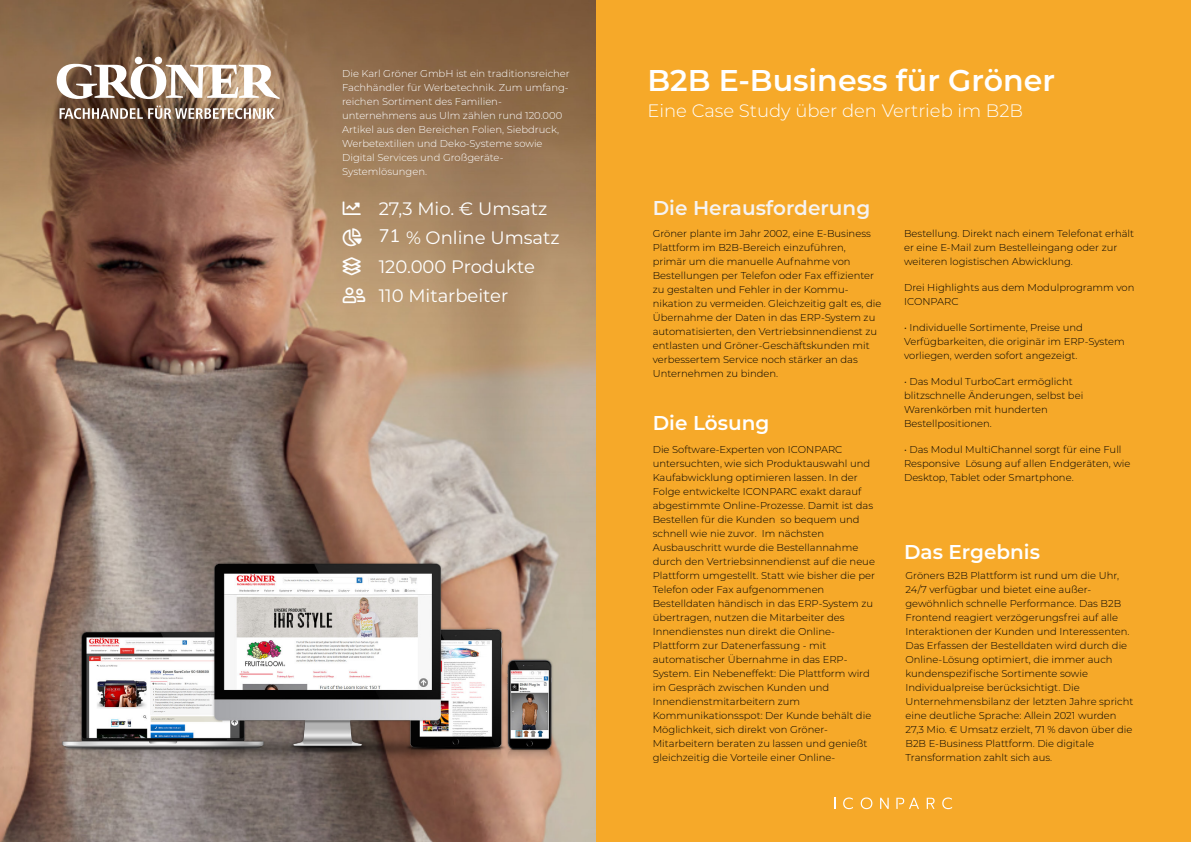
<style>
.page{position:relative;width:1191px;height:842px;background:#fff}
.page>*{position:absolute;margin:0;border:0;box-sizing:border-box;transform-origin:0 0}
.t1{font:600 30px "Montserrat";color:#fff}
.t2{font:600 20px "Montserrat";color:#fff}
.t3{font:600 20px "Montserrat";color:#f5f3f2}
.t4{font:18px "Montserrat";color:#fff}
.t5{font:300 18px "Montserrat";color:#fff}
.t6{font:300 10px/14px "Montserrat";color:#000}
.t7{font:300 10px/14px "Montserrat";color:#fff}
</style>
<div class="page">
<div style="left:595px;top:0;width:596px;height:842px;background:#f6a929"></div>
<img style="left:0;top:0;width:595px;height:842px">
<svg style="left:843px;top:797px;width:10px;height:12px"></svg>
<svg style="left:860px;top:797px;width:12px;height:12px"></svg>
<svg style="left:880px;top:798px;width:8px;height:11px"></svg>
<svg style="left:896px;top:798px;width:23px;height:11px"></svg>
<svg style="left:926px;top:798px;width:8px;height:11px"></svg>
<svg style="left:942px;top:797px;width:10px;height:12px"></svg>
<svg style="left:57px;top:57px;width:223px;height:43px"></svg>
<svg style="left:60px;top:106px;width:215px;height:13px"></svg>
<img style="left:57px;top:562px;width:499px;height:207px">
<svg style="left:343px;top:201px;width:18px;height:14px"></svg>
<svg style="left:342px;top:228px;width:20px;height:18px"></svg>
<svg style="left:380px;top:229px;width:19px;height:13px"></svg>
<svg style="left:343px;top:257px;width:18px;height:18px"></svg>
<svg style="left:343px;top:287px;width:22px;height:16px"></svg>
<p class="t7" style="left:342px;top:67px;width:229px">Die Karl Gröner GmbH ist ein traditionsreicher Fachhändler für Werbetechnik. Zum umfang‐ reichen Sortiment des Familien&shy;unternehmens aus Ulm zählen rund 120.000<br>Artikel aus den Bereichen Folien, Siebdruck, Werbetextilien und Deko-Systeme sowie Digital Services und Großgeräte-Systemlösungen.</p>
<h3 class="t4" style="left:379px;top:198px;width:170px">27,3 Mio. € Umsatz</h3>
<h3 class="t4" style="left:406px;top:227px;width:155px">% Online Umsatz</h3>
<h3 class="t4" style="left:379px;top:256px;width:158px">120.000 Produkte</h3>
<h3 class="t4" style="left:379px;top:285px;width:131px">110 Mitarbeiter</h3>
<h1 class="t1" style="left:647px;top:62px;width:409px">B2B E-Business für Gröner</h1>
<h3 class="t5" style="left:647px;top:100px;width:377px">Eine Case Study über den Vertrieb im B2B</h3>
<h2 class="t3" style="left:653px;top:196px;width:219px">Die Herausforderung</h2>
<p class="t6" style="left:653px;top:227px;width:230px">Gröner plante im Jahr 2002, eine E-Business Plattform im B2B-Bereich einzuführen, primär um die manuelle Aufnahme von Bestellungen per Telefon oder Fax effizienter zu gestalten und Fehler in der Kommu&shy;nikation zu vermeiden. Gleichzeitig galt es, die Übernahme der Daten in das ERP-System zu automatisierten, den Vertriebsinnendienst zu entlasten und Gröner-Geschäftskunden mit verbessertem Service noch stärker an das Unternehmen zu binden.</p>
<h2 class="t2" style="left:653px;top:411px;width:118px">Die Lösung</h2>
<p class="t6" style="left:653px;top:443px;width:224px">Die Software-Experten von ICONPARC untersuchten, wie sich Produktauswahl und Kaufabwicklung optimieren lassen. In der Folge entwickelte ICONPARC exakt darauf abgestimmte Online-Prozesse. Damit ist das Bestellen für die Kunden so bequem und schnell wie nie zuvor. Im nächsten Ausbauschritt wurde die Bestellannahme durch den Vertriebsinnendienst auf die neue Plattform umgestellt. Statt wie bisher die per Telefon oder Fax aufgenommenen Bestelldaten händisch in das ERP-System zu übertragen, nutzen die Mitarbeiter des Innendienstes nun direkt die Online-Plattform zur Datenerfassung - mit automatischer Übernahme in das ERP-System. Ein Nebeneffekt: Die Plattform wird im Gespräch zwischen Kunden und Innendienstmitarbeitern zum Kommunikationsspot: Der Kunde behält die Möglichkeit, sich direkt von Gröner-Mitarbeitern beraten zu lassen und genießt gleichzeitig die Vorteile einer Online-</p>
<p class="t6" style="left:904px;top:227px;width:231px">Bestellung. Direkt nach einem Telefonat erhält er eine E-Mail zum Bestelleingang oder zur weiteren logistischen Abwicklung.</p>
<p class="t6" style="left:904px;top:281px;width:232px">Drei Highlights aus dem Modulprogramm von<br>ICONPARC</p>
<p class="t6" style="left:904px;top:321px;width:222px">• Individuelle Sortimente, Preise und<br>Verfügbarkeiten, die originär im ERP-System vorliegen, werden sofort angezeigt.</p>
<p class="t6" style="left:904px;top:375px;width:181px">• Das Modul TurboCart ermöglicht blitzschnelle Änderungen, selbst bei<br>Warenkörben mit hunderten<br>Bestellpositionen.</p>
<p class="t6" style="left:904px;top:443px;width:228px">• Das Modul MultiChannel sorgt für eine Full<br>Responsive Lösung auf allen Endgeräten, wie<br>Desktop, Tablet oder Smartphone.</p>
<h2 class="t2" style="left:904px;top:539px;width:137px">Das Ergebnis</h2>
<p class="t6" style="left:905px;top:569px;width:229px">Gröners B2B Plattform ist rund um die Uhr, 24/7 verfügbar und bietet eine außer‐ gewöhnlich schnelle Performance. Das B2B Frontend reagiert verzögerungsfrei auf alle Interaktionen der Kunden und Interessenten.<br>Das Erfassen der Bestelldaten wird durch die Online-Lösung optimiert, die immer auch kundenspezifische Sortimente sowie Individualpreise berücksichtigt. Die Unternehmensbilanz der letzten Jahre spricht eine deutliche Sprache: Allein 2021 wurden 27,3 Mio. € Umsatz erzielt, 71 % davon über die B2B E-Business Plattform. Die digitale Transformation zahlt sich aus.</p>
</div>
